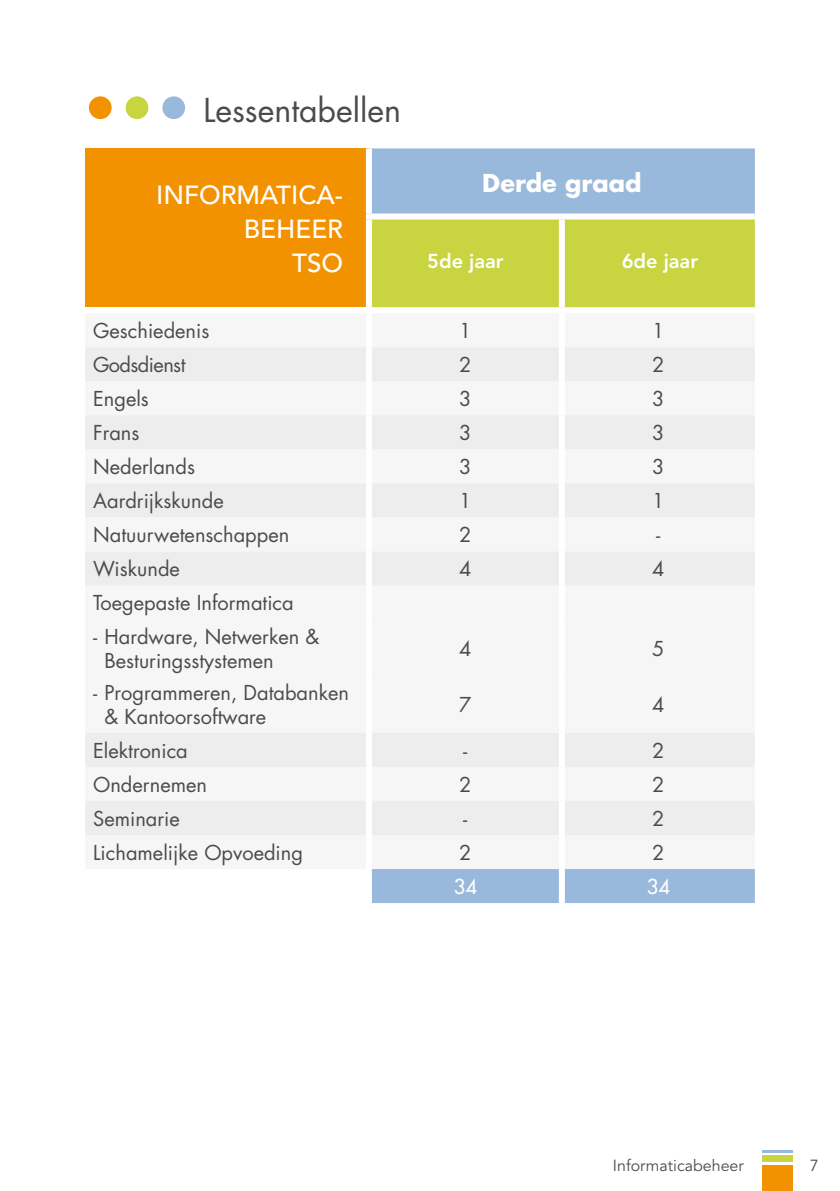
<style>
.page{position:relative;width:840px;height:1191px;background:#fff}
.page>*{position:absolute;margin:0;border:0;box-sizing:border-box;transform-origin:0 0}
.t1{font:32px "Futura";color:#4b4b4a}
.t2{font:500 26px/34px "Avenir";color:#fff;text-align:right}
.t3{font:700 24px "Futura";color:#fff}
.t4{font:20px/24px "Futura";color:#4b4b4a}
.t5{font:800 20px "Avenir";color:#fff}
.t6{font:20px "Futura";letter-spacing:-.03em;color:#4b4b4a}
.t7{font:20px "Futura";color:#fff}
.t8{font:16px "Avenir";color:#4b4b4a}
</style>
<div class="page">
<hr style="left:762px;top:1150px;width:30px;height:2px;background:#99b9dc">
<div style="left:762px;top:1155px;width:30px;height:7px;background:#c8d541"></div>
<div style="left:762px;top:1165px;width:30px;height:26px;background:#f39200"></div>
<div style="left:89px;top:96px;width:23px;height:23px;background:#f39200;border-radius:50%"></div>
<div style="left:126px;top:96px;width:22px;height:23px;background:#c8d541;border-radius:50%"></div>
<div style="left:162px;top:96px;width:23px;height:23px;background:#99b9dc;border-radius:50%"></div>
<div style="left:85px;top:148px;width:284px;height:159px;background:#f39200"></div>
<div style="left:369px;top:148px;width:385px;height:755px;background:#99b9dc"></div>
<div style="left:372px;top:219px;width:382px;height:88px;background:#c8d541"></div>
<div style="left:372px;top:313px;width:382px;height:556px;background:#f6f6f6"></div>
<svg style="left:85px;top:347px;width:669px;height:488px;fill:#f6f6f6"></svg>
<div style="left:366px;top:869px;width:6px;height:34px;background:#fff"></div>
<div style="left:558px;top:869px;width:6px;height:34px;background:#fff"></div>
<div style="left:366px;top:148px;width:6px;height:65px;background:#fff"></div>
<div style="left:366px;top:213px;width:195px;height:6px;background:#fff"></div>
<div style="left:366px;top:219px;width:6px;height:88px;background:#fff"></div>
<div style="left:561px;top:213px;width:193px;height:6px;background:#fff"></div>
<div style="left:558px;top:219px;width:6px;height:88px;background:#fff"></div>
<div style="left:366px;top:313px;width:6px;height:34px;background:#fff"></div>
<div style="left:558px;top:313px;width:6px;height:34px;background:#fff"></div>
<div style="left:366px;top:347px;width:6px;height:34px;background:#fff"></div>
<div style="left:558px;top:347px;width:6px;height:34px;background:#fff"></div>
<div style="left:366px;top:381px;width:6px;height:34px;background:#fff"></div>
<div style="left:558px;top:381px;width:6px;height:34px;background:#fff"></div>
<div style="left:366px;top:415px;width:6px;height:34px;background:#fff"></div>
<div style="left:558px;top:415px;width:6px;height:34px;background:#fff"></div>
<div style="left:366px;top:449px;width:6px;height:34px;background:#fff"></div>
<div style="left:558px;top:449px;width:6px;height:34px;background:#fff"></div>
<div style="left:366px;top:483px;width:6px;height:34px;background:#fff"></div>
<div style="left:558px;top:483px;width:6px;height:34px;background:#fff"></div>
<div style="left:366px;top:517px;width:6px;height:34px;background:#fff"></div>
<div style="left:558px;top:517px;width:6px;height:34px;background:#fff"></div>
<div style="left:366px;top:551px;width:6px;height:34px;background:#fff"></div>
<div style="left:558px;top:551px;width:6px;height:34px;background:#fff"></div>
<div style="left:366px;top:585px;width:6px;height:34px;background:#fff"></div>
<div style="left:558px;top:585px;width:6px;height:34px;background:#fff"></div>
<div style="left:366px;top:733px;width:6px;height:34px;background:#fff"></div>
<div style="left:558px;top:733px;width:6px;height:34px;background:#fff"></div>
<div style="left:366px;top:767px;width:6px;height:34px;background:#fff"></div>
<div style="left:558px;top:767px;width:6px;height:34px;background:#fff"></div>
<div style="left:366px;top:801px;width:6px;height:34px;background:#fff"></div>
<div style="left:558px;top:801px;width:6px;height:34px;background:#fff"></div>
<div style="left:366px;top:835px;width:6px;height:34px;background:#fff"></div>
<div style="left:558px;top:835px;width:6px;height:34px;background:#fff"></div>
<div style="left:366px;top:619px;width:6px;height:57px;background:#fff"></div>
<div style="left:558px;top:619px;width:6px;height:57px;background:#fff"></div>
<div style="left:366px;top:676px;width:6px;height:57px;background:#fff"></div>
<div style="left:558px;top:676px;width:6px;height:57px;background:#fff"></div>
<h1 class="t1" style="left:203px;top:89px;width:199px">Lessentabellen</h1>
<h2 class="t2" style="left:156px;top:178px;width:188px">INFORMATICA-<br>BEHEER<br>TSO</h2>
<p class="t3" style="left:482px;top:166px;width:161px">Derde graad</p>
<p class="t5" style="left:427px;top:249px;width:78px">5de jaar</p>
<p class="t5" style="left:621px;top:249px;width:78px">6de jaar</p>
<p class="t4" style="left:93px;top:318px;width:118px">Geschiedenis</p>
<p class="t4" style="left:459px;top:318px;width:14px">1</p>
<p class="t4" style="left:651px;top:318px;width:14px">1</p>
<p class="t6" style="left:93px;top:351px;width:94px">Godsdienst</p>
<p class="t4" style="left:459px;top:352px;width:14px">2</p>
<p class="t4" style="left:651px;top:352px;width:14px">2</p>
<p class="t4" style="left:93px;top:386px;width:57px">Engels</p>
<p class="t4" style="left:459px;top:386px;width:14px">3</p>
<p class="t4" style="left:651px;top:386px;width:14px">3</p>
<p class="t4" style="left:93px;top:420px;width:48px">Frans</p>
<p class="t4" style="left:459px;top:420px;width:14px">3</p>
<p class="t4" style="left:651px;top:420px;width:14px">3</p>
<p class="t4" style="left:93px;top:454px;width:103px">Nederlands</p>
<p class="t4" style="left:459px;top:454px;width:14px">3</p>
<p class="t4" style="left:651px;top:454px;width:14px">3</p>
<p class="t4" style="left:93px;top:488px;width:132px">Aardrijkskunde</p>
<p class="t4" style="left:459px;top:488px;width:14px">1</p>
<p class="t4" style="left:651px;top:488px;width:14px">1</p>
<p class="t4" style="left:93px;top:522px;width:197px">Natuurwetenschappen</p>
<p class="t4" style="left:459px;top:522px;width:14px">2</p>
<p class="t4" style="left:656px;top:522px;width:6px">-</p>
<p class="t4" style="left:93px;top:556px;width:88px">Wiskunde</p>
<p class="t4" style="left:459px;top:556px;width:14px">4</p>
<p class="t4" style="left:651px;top:556px;width:14px">4</p>
<p class="t4" style="left:93px;top:590px;width:202px">Toegepaste Informatica</p>
<p class="t4" style="left:104px;top:624px;width:216px;text-indent:-11px">- Hardware, Netwerken &amp;<br>Besturingsstystemen</p>
<p class="t4" style="left:459px;top:636px;width:14px">4</p>
<p class="t4" style="left:651px;top:636px;width:14px">5</p>
<p class="t4" style="left:104px;top:681px;width:246px;text-indent:-11px">- Programmeren, Databanken &amp; Kantoorsoftware</p>
<p class="t4" style="left:459px;top:693px;width:14px">7</p>
<p class="t4" style="left:651px;top:693px;width:14px">4</p>
<p class="t4" style="left:93px;top:738px;width:96px">Elektronica</p>
<p class="t4" style="left:463px;top:738px;width:6px">-</p>
<p class="t4" style="left:651px;top:738px;width:14px">2</p>
<p class="t4" style="left:93px;top:772px;width:115px">Ondernemen</p>
<p class="t4" style="left:459px;top:772px;width:14px">2</p>
<p class="t4" style="left:651px;top:772px;width:14px">2</p>
<p class="t4" style="left:93px;top:806px;width:88px">Seminarie</p>
<p class="t4" style="left:463px;top:806px;width:6px">-</p>
<p class="t4" style="left:651px;top:806px;width:14px">2</p>
<p class="t4" style="left:93px;top:840px;width:211px">Lichamelijke Opvoeding</p>
<p class="t4" style="left:459px;top:840px;width:14px">2</p>
<p class="t4" style="left:651px;top:840px;width:14px">2</p>
<p class="t7" style="left:453px;top:873px;width:25px">34</p>
<p class="t7" style="left:646px;top:873px;width:25px">34</p>
<p class="t8" style="left:612px;top:1155px;width:132px">Informaticabeheer</p>
<p class="t8" style="left:809px;top:1156px;width:10px">7</p>
</div>
